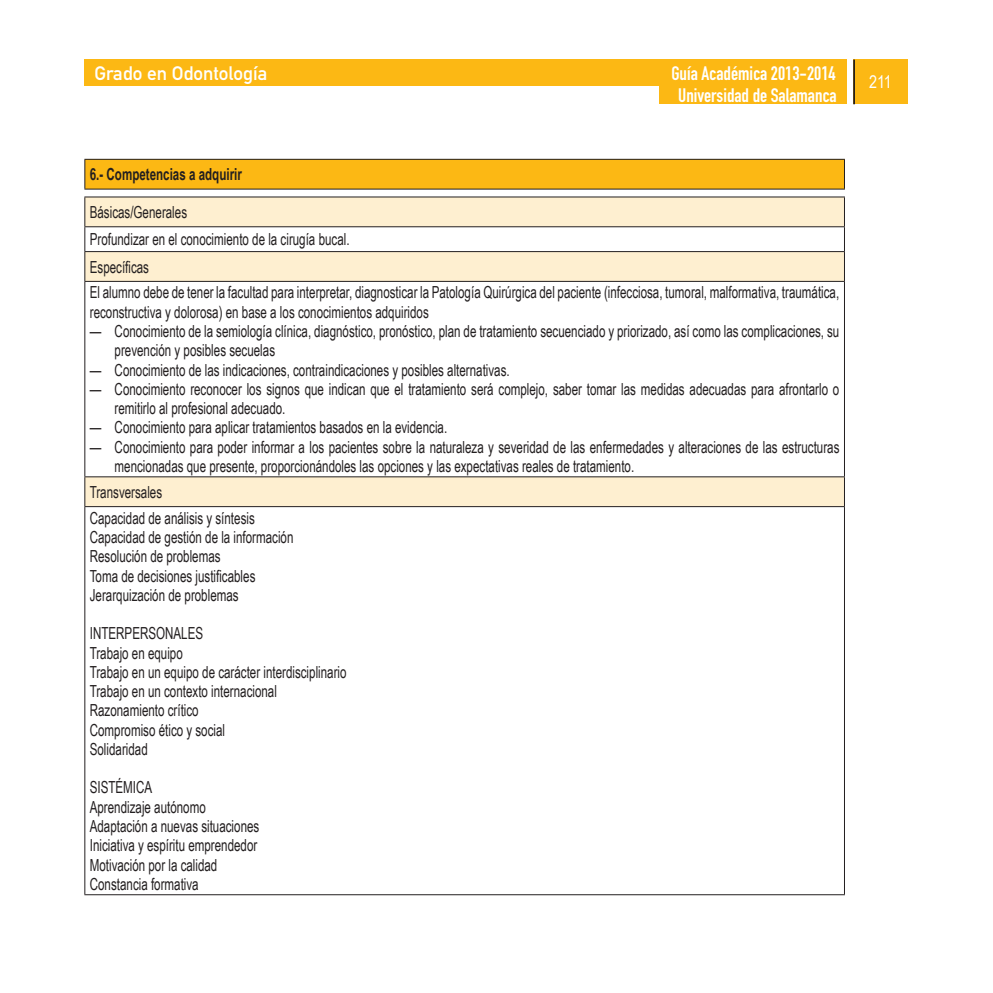
<style>
.page{position:relative;width:993px;height:993px;background:#fff}
.page>*{position:absolute;margin:0;border:0;box-sizing:border-box;transform-origin:0 0}
.t1{font:19.25px "DIN Engschrift Alternate";color:#fff}
.t2{font:19.25px "DIN Mittelschrift";color:#fff}
.t3{font:17.5px "Arial Narrow";color:#fff}
.Pa4{font:16.62px/19.2px "Arial Narrow";color:#231f20;scale:.85 1}
.t4{font:700 16.62px "Arial Narrow";color:#231f20;scale:.85 1}
</style>
<div class="page">
<div style="left:852px;top:60px;width:55px;height:44px;background:#fcb814"></div>
<hr style="left:852px;top:60px;width:2px;height:44px;background:#231f20">
<div style="left:658px;top:60px;width:187px;height:44px;background:#fcb814"></div>
<div style="left:84px;top:60px;width:761px;height:26px;background:#fcb814"></div>
<div style="left:85px;top:159px;width:759px;height:30px;background:#fcb814"></div>
<hr style="left:84px;top:159px;width:760px;height:1px;background:#231f20">
<svg style="left:84px;top:160px;width:1px;height:29px"></svg>
<hr style="left:84px;top:189px;width:760px;height:1px;background:#231f20">
<svg style="left:85px;top:197px;width:758px;height:309px"></svg>
<hr style="left:84px;top:196px;width:760px;height:1px;background:#231f20">
<hr style="left:84px;top:226px;width:760px;height:1px;background:#231f20">
<hr style="left:84px;top:251px;width:760px;height:1px;background:#231f20">
<svg style="left:84px;top:197px;width:1px;height:84px"></svg>
<svg style="left:843px;top:197px;width:1px;height:84px"></svg>
<hr style="left:84px;top:281px;width:760px;height:1px;background:#231f20">
<hr style="left:84px;top:282px;width:1px;height:194px;background:#231f20">
<hr style="left:843px;top:282px;width:1px;height:194px;background:#231f20">
<hr style="left:84px;top:476px;width:760px;height:1px;background:#231f20">
<svg style="left:84px;top:477px;width:1px;height:29px"></svg>
<svg style="left:843px;top:477px;width:1px;height:29px"></svg>
<hr style="left:84px;top:506px;width:760px;height:1px;background:#231f20">
<hr style="left:84px;top:507px;width:1px;height:387px;background:#231f20">
<hr style="left:843px;top:507px;width:1px;height:387px;background:#231f20">
<hr style="left:84px;top:894px;width:760px;height:1px;background:#231f20">
<p class="t2" style="left:94px;top:62px;width:174px">Grado en Odontología</p>
<p class="t1" style="left:671px;top:62px;width:166px">Guía Académica 2013-2014</p>
<p class="t1" style="left:678px;top:84px;width:160px">Universidad de Salamanca</p>
<p class="t4" style="left:90px;top:162px;width:180px">6.- Competencias a adquirir</p>
<p class="Pa4" style="left:90px;top:202px;width:116px">Básicas/Generales</p>
<p class="Pa4" style="left:90px;top:229px;width:307px">Profundizar en el conocimiento de la cirugía bucal.</p>
<p class="Pa4" style="left:90px;top:256px;width:71px">Específicas</p>
<p class="Pa4" style="left:90px;top:282px;width:883px">El alumno debe de tener la facultad para interpretar, diagnosticar la Patología Quirúrgica del paciente (infecciosa, tumoral, malformativa, traumática, reconstructiva y dolorosa) en base a los conocimientos adquiridos</p>
<p class="Pa4" style="left:115px;top:321px;width:853px;text-indent:-25px">— Conocimiento de la semiología clínica, diagnóstico, pronóstico, plan de tratamiento secuenciado y priorizado, así como las complicaciones, su prevención y posibles secuelas</p>
<p class="Pa4" style="left:90px;top:359px;width:495px">— Conocimiento de las indicaciones, contraindicaciones y posibles alternativas.</p>
<p class="Pa4" style="left:115px;top:378px;width:853px;text-indent:-25px">— Conocimiento reconocer los signos que indican que el tratamiento será complejo, saber tomar las medidas adecuadas para afrontarlo o remitirlo al profesional adecuado.</p>
<p class="Pa4" style="left:90px;top:417px;width:422px">— Conocimiento para aplicar tratamientos basados en la evidencia.</p>
<p class="Pa4" style="left:115px;top:436px;width:854px;text-indent:-25px">— Conocimiento para poder informar a los pacientes sobre la naturaleza y severidad de las enfermedades y alteraciones de las estructuras mencionadas que presente, proporcionándoles las opciones y las expectativas reales de tratamiento.</p>
<p class="Pa4" style="left:90px;top:481px;width:87px">Transversales</p>
<p class="Pa4" style="left:90px;top:507px;width:195px">Capacidad de análisis y síntesis</p>
<p class="Pa4" style="left:90px;top:526px;width:241px">Capacidad de gestión de la información</p>
<p class="Pa4" style="left:90px;top:546px;width:155px">Resolución de problemas</p>
<p class="Pa4" style="left:90px;top:565px;width:196px">Toma de decisiones justificables</p>
<p class="Pa4" style="left:90px;top:584px;width:177px">Jerarquización de problemas</p>
<p class="Pa4" style="left:90px;top:623px;width:135px">INTERPERSONALES</p>
<p class="Pa4" style="left:90px;top:642px;width:111px">Trabajo en equipo</p>
<p class="Pa4" style="left:90px;top:661px;width:303px">Trabajo en un equipo de carácter interdisciplinario</p>
<p class="Pa4" style="left:90px;top:680px;width:222px">Trabajo en un contexto internacional</p>
<p class="Pa4" style="left:90px;top:700px;width:130px">Razonamiento crítico</p>
<p class="Pa4" style="left:90px;top:719px;width:161px">Compromiso ético y social</p>
<p class="Pa4" style="left:90px;top:738px;width:70px">Solidaridad</p>
<p class="Pa4" style="left:90px;top:777px;width:75px">SISTÉMICA</p>
<p class="Pa4" style="left:90px;top:796px;width:138px">Aprendizaje autónomo</p>
<p class="Pa4" style="left:90px;top:815px;width:201px">Adaptación a nuevas situaciones</p>
<p class="Pa4" style="left:90px;top:834px;width:199px">Iniciativa y espíritu emprendedor</p>
<p class="Pa4" style="left:90px;top:854px;width:152px">Motivación por la calidad</p>
<p class="Pa4" style="left:90px;top:873px;width:130px">Constancia formativa</p>
<p class="t3" style="left:868px;top:69px;width:24px">211</p>
</div>
